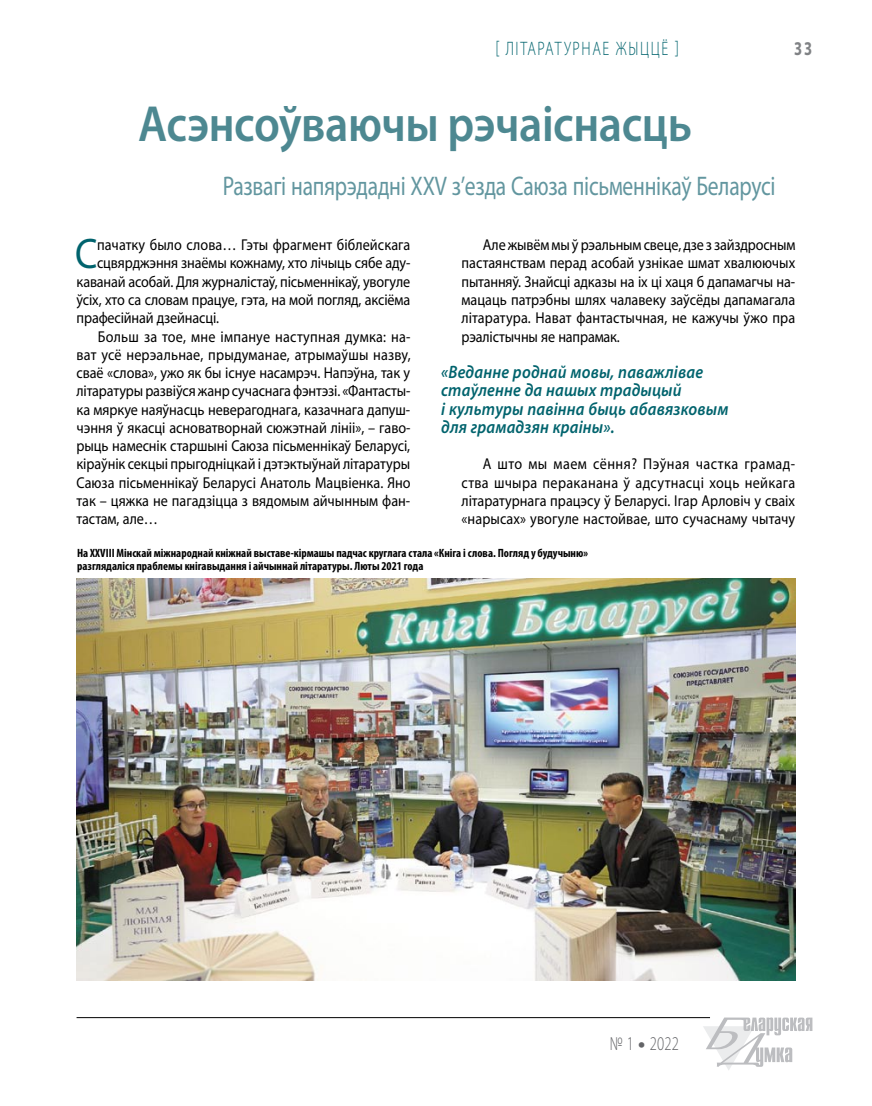
<style>
.page{position:relative;width:872px;height:1106px;background:#fff}
.page>*{position:absolute;margin:0;border:0;box-sizing:border-box;transform-origin:0 0}
.t1{font:600 51px "Myriad Pro";letter-spacing:-.01em;color:#4d8891;scale:.9 1}
.t2{font:42.9px "Myriad Pro";color:#00636d;scale:.9 1}
.t3{font:27px "Myriad Pro";letter-spacing:-.01em;color:#62969f;scale:.8 1}
.t4{font:300 19.5px "Myriad Pro";letter-spacing:.11em;color:#00636d;scale:.75 1}
.t5{font:300 19.5px "Myriad Pro";color:#636467;scale:.75 1}
.t6{font:700 19.5px "Myriad Pro";color:#808285;scale:.75 1}
.t7{font:italic 600 18px/18.3px "Myriad Pro";letter-spacing:.01em;color:#00636d;scale:.9 1}
.t8{font:15.75px/18.3px "Myriad Pro";letter-spacing:-.005em;color:#000;text-align:justify;scale:.9 1}
.t9{font:15.75px "Myriad Pro";letter-spacing:.015em;color:#000;scale:.9 1}
.t10{font:700 condensed 12px/13.5px "Myriad Pro";color:#000}
.s1{font-weight:900}
</style>
<div class="page">
<hr style="left:77px;top:1017px;width:633px;height:1px;background:#000">
<svg style="left:703px;top:1017px;width:109px;height:53px"></svg>
<img style="left:77px;top:579px;width:718px;height:401px">
<p class="t4" style="left:495px;top:38px;width:246px">[ Літаратурнае жыццё ]</p>
<p class="t6" style="left:794px;top:36px;width:26px">33</p>
<h1 class="t1" style="left:138px;top:91px;width:617px">Асэнсоўваючы рэчаіснасць</h1>
<h3 class="t3" style="left:223px;top:170px;width:692px">Развагі напярэдадні ХХV з’езда Саюза пісьменнікаў Беларусі</h3>
<p class="t8" style="left:461px;top:235px;width:372px;text-indent:21px">Але жывём мы ў рэальным свеце, дзе з зайздросным пастаянствам перад асобай узнікае шмат хвалюючых пытанняў. Знайсці адказы на іх ці хаця б дапамагчы на&shy;мацаць патрэбны шлях чалавеку заўсёды дапамагала літаратура. Нават фантастычная, не кажучы ўжо пра рэалістычны яе напрамак.</p>
<h2 class="t2" style="left:75px;top:228px;width:26px">С</h2>
<p class="t8" style="left:97px;top:235px;width:349px">пачатку было слова… Гэты фрагмент біблейскага</p>
<p class="t8" style="left:97px;top:254px;width:350px">сцвярджэння знаёмы кожнаму, хто лічыць сябе аду-</p>
<p class="t8" style="left:77px;top:272px;width:372px">каванай асобай. Для журналістаў, пісьменнікаў, увогуле</p>
<p class="t8" style="left:77px;top:290px;width:372px">ўсіх, хто са словам працуе, гэта, на мой погляд, аксіёма</p>
<p class="t8" style="left:77px;top:308px;width:160px">прафесійнай дзейнасці.</p>
<p class="t9" style="left:98px;top:326px;width:349px">Больш за тое, мне імпануе наступная думка: на-</p>
<p class="t9" style="left:77px;top:345px;width:373px">ват усё нерэальнае, прыдуманае, атрымаўшы назву,</p>
<p class="t8" style="left:77px;top:363px;width:372px">сваё «слова», ужо як бы існуе насамрэч. Напэўна, так у</p>
<p class="t8" style="left:77px;top:381px;width:372px">літаратуры развіўся жанр сучаснага фэнтэзі. «Фантасты-</p>
<p class="t8" style="left:77px;top:400px;width:372px">ка мяркуе наяўнасць неверагоднага, казачнага дапуш-</p>
<p class="t8" style="left:77px;top:418px;width:372px">чэння ў якасці асноватворнай сюжэтнай лініі», – гаво-</p>
<p class="t8" style="left:77px;top:436px;width:372px">рыць намеснік старшыні Саюза пісьменнікаў Беларусі,</p>
<p class="t8" style="left:77px;top:454px;width:372px">кіраўнік секцыі прыгодніцкай і дэтэктыўнай літаратуры</p>
<p class="t8" style="left:77px;top:473px;width:373px">Саюза пісьменнікаў Беларусі Анатоль Мацвіенка. Яно</p>
<p class="t8" style="left:77px;top:491px;width:372px">так – цяжка не пагадзіцца з вядомым айчынным фан-</p>
<p class="t8" style="left:77px;top:509px;width:92px">тастам, але…</p>
<p class="t7" style="left:441px;top:362px;width:321px">«Веданне роднай мовы, паважлівае стаўленне да нашых традыцый<br>і культуры павінна быць абавязковым для грамадзян краіны».</p>
<p class="t8" style="left:461px;top:454px;width:372px;text-indent:21px">А што мы маем сёння? Пэўная частка грамад&shy;ства шчыра пераканана ў адсутнасці хоць нейкага літаратурнага працэсу ў Беларусі. Ігар Арловіч у сваіх «нарысах» увогуле настойвае, што сучаснаму чытачу</p>
<p class="t10" style="left:77px;top:546px;width:512px">На XXVIII Мінскай міжнароднай кніжнай выставе-кірмашы падчас круглага стала «Кніга і слова. Погляд у будучыню» разглядаліся праблемы кнігавыдання і айчыннай літаратуры. Люты 2021 года</p>
<p class="t5" style="left:609px;top:1032px;width:94px">№ 1 <span class="s1">•</span> 2022</p>
</div>
